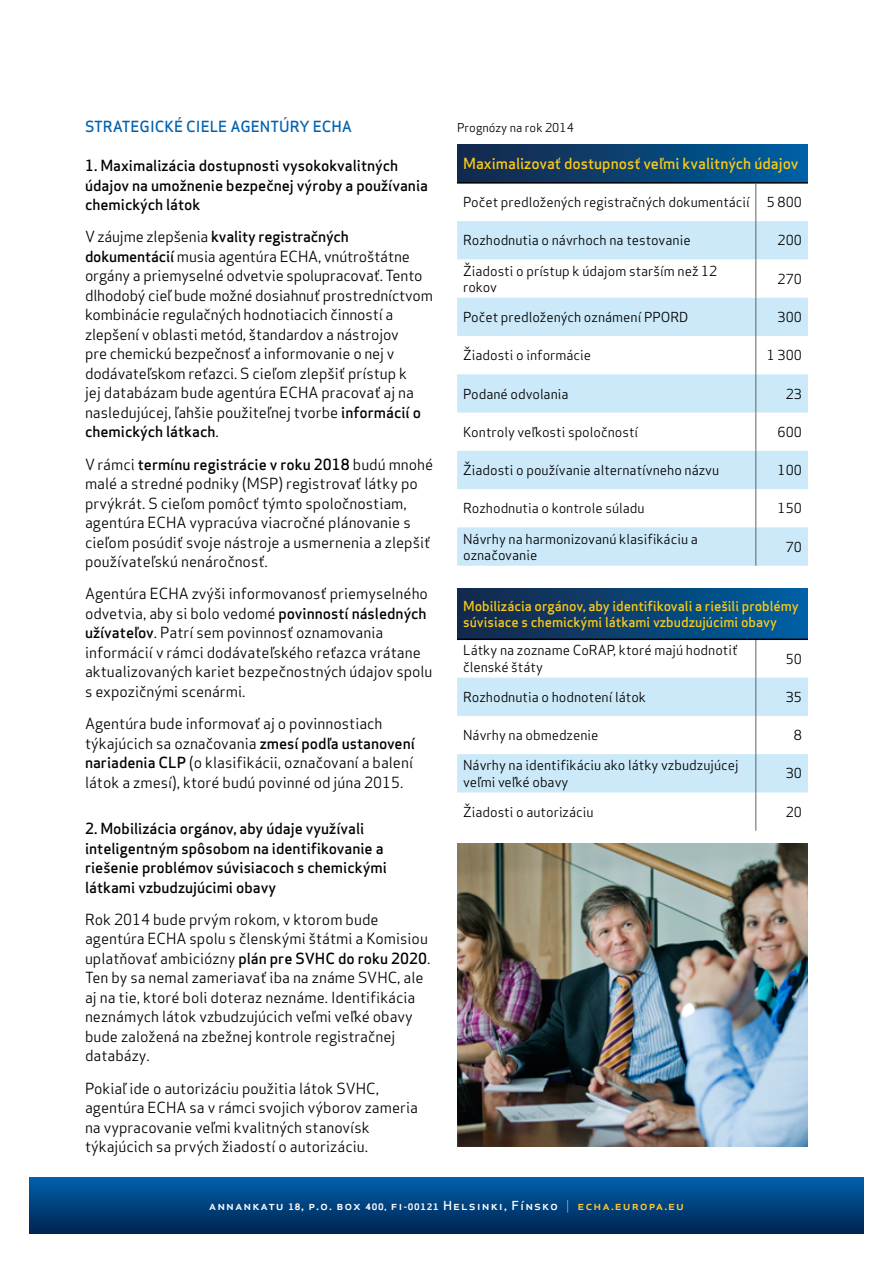
<style>
.page{position:relative;width:893px;height:1263px;background:#fff}
.page>*{position:absolute;margin:0;border:0;box-sizing:border-box;transform-origin:0 0}
.t1{font:15px/19.5px "Apex Sans";color:#000}
.t2{font:500 15px/19.5px "Apex Sans";color:#000}
.t3{font:500 15px "Apex Sans";color:#fdcb15}
.t4{font:500 15px "Apex Sans";color:#0061af}
.t5{font:13.5px/16.2px "Apex Sans";color:#000}
.t6{font:500 13.5px/16.2px "Apex Sans";color:#fdcb15}
.t7{font:500 12.15px "Apex Sans";letter-spacing:.075em;color:#fff;scale:1.08 1}
.t8{font:12px "Apex Sans";color:#000}
.s1{font-weight:500}
.s2{font-weight:700;font-size:8.7px}
.s3{font-weight:700;font-size:8.25px}
.s4{font-weight:300}
.s5{color:#ffc92f}
</style>
<div class="page">
<svg style="left:30px;top:1178px;width:833px;height:55px;background:#00417e"></svg>
<div style="left:457px;top:145px;width:351px;height:38px;background:linear-gradient(to right,#162647,#005fa1)"></div>
<svg style="left:457px;top:221px;width:351px;height:345px;fill:#cbe9f8"></svg>
<hr style="left:457px;top:182px;width:299px;height:2px;background:#000">
<hr style="left:756px;top:182px;width:52px;height:2px;background:#000">
<hr style="left:756px;top:184px;width:1px;height:37px;background:#616264">
<hr style="left:756px;top:221px;width:1px;height:38px;background:#616264">
<hr style="left:756px;top:259px;width:1px;height:39px;background:#616264">
<hr style="left:756px;top:298px;width:1px;height:38px;background:#616264">
<hr style="left:756px;top:336px;width:1px;height:38px;background:#616264">
<hr style="left:756px;top:374px;width:1px;height:38px;background:#616264">
<hr style="left:756px;top:412px;width:1px;height:39px;background:#616264">
<hr style="left:756px;top:451px;width:1px;height:38px;background:#616264">
<hr style="left:756px;top:489px;width:1px;height:38px;background:#616264">
<hr style="left:756px;top:527px;width:1px;height:39px;background:#616264">
<div style="left:457px;top:588px;width:351px;height:51px;background:linear-gradient(to right,#162647,#005fa1)"></div>
<svg style="left:457px;top:678px;width:351px;height:114px"></svg>
<hr style="left:457px;top:638px;width:299px;height:2px;background:#000">
<hr style="left:756px;top:638px;width:52px;height:2px;background:#000">
<hr style="left:756px;top:640px;width:1px;height:38px;background:#616264">
<hr style="left:756px;top:678px;width:1px;height:38px;background:#616264">
<hr style="left:756px;top:716px;width:1px;height:38px;background:#616264">
<hr style="left:756px;top:754px;width:1px;height:38px;background:#616264">
<hr style="left:756px;top:792px;width:1px;height:39px;background:#616264">
<img style="left:457px;top:843px;width:351px;height:303px">
<p class="t4" style="left:85px;top:113px;width:269px">STRATEGICKÉ CIELE AGENTÚRY ECHA</p>
<p class="t2" style="left:85px;top:154px;width:344px">1. Maximalizácia dostupnosti vysokokvalitných údajov na umožnenie bezpečnej výroby a používania chemických látok</p>
<p class="t1" style="left:85px;top:226px;width:349px">V záujme zlepšenia <span class="s1">kvality registračných dokumentácií</span> musia agentúra ECHA, vnútroštátne orgány a priemyselné odvetvie spolupracovať. Tento dlhodobý cieľ bude možné dosiahnuť prostredníctvom kombinácie regulačných hodnotiacich činností a zlepšení v oblasti metód, štandardov a nástrojov<br>pre chemickú bezpečnosť a informovanie o nej v dodávateľskom reťazci. S cieľom zlepšiť prístup k<br>jej databázam bude agentúra ECHA pracovať aj na nasledujúcej, ľahšie použiteľnej tvorbe <span class="s1">informácií o chemických látkach</span>.</p>
<p class="t1" style="left:85px;top:453px;width:350px">V rámci <span class="s1">termínu registrácie v roku 2018</span> budú mnohé malé a stredné podniky (MSP) registrovať látky po prvýkrát. S cieľom pomôcť týmto spoločnostiam, agentúra ECHA vypracúva viacročné plánovanie s cieľom posúdiť svoje nástroje a usmernenia a zlepšiť používateľskú nenáročnosť.</p>
<p class="t1" style="left:85px;top:583px;width:349px">Agentúra ECHA zvýši informovanosť priemyselného odvetvia, aby si bolo vedomé <span class="s1">povinností následných užívateľov</span>. Patrí sem povinnosť oznamovania informácií v rámci dodávateľského reťazca vrátane aktualizovaných kariet bezpečnostných údajov spolu s expozičnými scenármi.</p>
<p class="t1" style="left:85px;top:712px;width:332px">Agentúra bude informovať aj o povinnostiach týkajúcich sa označovania <span class="s1">zmesí podľa ustanovení nariadenia CLP</span> (o klasifikácii, označovaní a balení látok a zmesí), ktoré budú povinné od júna 2015.</p>
<p class="t2" style="left:85px;top:817px;width:303px">2. Mobilizácia orgánov, aby údaje využívali inteligentným spôsobom na identifikovanie a riešenie problémov súvisiacoch s chemickými látkami vzbudzujúcimi obavy</p>
<p class="t1" style="left:85px;top:908px;width:347px">Rok 2014 bude prvým rokom, v ktorom bude agentúra ECHA spolu s členskými štátmi a Komisiou uplatňovať ambiciózny <span class="s1">plán pre SVHC do roku 2020</span>.<br>Ten by sa nemal zameriavať iba na známe SVHC, ale aj na tie, ktoré boli doteraz neznáme. Identifikácia neznámych látok vzbudzujúcich veľmi veľké obavy bude založená na zbežnej kontrole registračnej databázy.</p>
<p class="t1" style="left:85px;top:1077px;width:334px">Pokiaľ ide o autorizáciu použitia látok SVHC, agentúra ECHA sa v rámci svojich výborov zameria na vypracovanie veľmi kvalitných stanovísk týkajúcich sa prvých žiadostí o autorizáciu.</p>
<p class="t8" style="left:457px;top:118px;width:118px">Prognózy na rok 2014</p>
<p class="t3" style="left:463px;top:151px;width:337px">Maximalizovať dostupnosť veľmi kvalitných údajov</p>
<p class="t5" style="left:463px;top:193px;width:288px">Počet predložených registračných dokumentácií</p>
<p class="t5" style="left:767px;top:193px;width:37px">5 800</p>
<p class="t5" style="left:463px;top:231px;width:229px">Rozhodnutia o návrhoch na testovanie</p>
<p class="t5" style="left:778px;top:231px;width:26px">200</p>
<p class="t5" style="left:463px;top:261px;width:256px">Žiadosti o prístup k údajom starším než 12 rokov</p>
<p class="t5" style="left:778px;top:269px;width:26px">270</p>
<p class="t5" style="left:463px;top:308px;width:227px">Počet predložených oznámení PPORD</p>
<p class="t5" style="left:778px;top:308px;width:26px">300</p>
<p class="t5" style="left:463px;top:346px;width:130px">Žiadosti o informácie</p>
<p class="t5" style="left:767px;top:346px;width:37px">1 300</p>
<p class="t5" style="left:463px;top:384px;width:107px">Podané odvolania</p>
<p class="t5" style="left:786px;top:384px;width:18px">23</p>
<p class="t5" style="left:463px;top:422px;width:177px">Kontroly veľkosti spoločností</p>
<p class="t5" style="left:778px;top:422px;width:26px">600</p>
<p class="t5" style="left:463px;top:461px;width:258px">Žiadosti o používanie alternatívneho názvu</p>
<p class="t5" style="left:778px;top:461px;width:26px">100</p>
<p class="t5" style="left:463px;top:499px;width:183px">Rozhodnutia o kontrole súladu</p>
<p class="t5" style="left:778px;top:499px;width:26px">150</p>
<p class="t5" style="left:463px;top:529px;width:236px">Návrhy na harmonizovanú klasifikáciu a označovanie</p>
<p class="t5" style="left:786px;top:537px;width:18px">70</p>
<p class="t6" style="left:463px;top:596px;width:337px">Mobilizácia orgánov, aby identifikovali a riešili problémy súvisiace s chemickými látkami vzbudzujúcimi obavy</p>
<p class="t5" style="left:463px;top:641px;width:276px">Látky na zozname CoRAP, ktoré majú hodnotiť členské štáty</p>
<p class="t5" style="left:786px;top:649px;width:18px">50</p>
<p class="t5" style="left:463px;top:687px;width:184px">Rozhodnutia o hodnotení látok</p>
<p class="t5" style="left:786px;top:687px;width:18px">35</p>
<p class="t5" style="left:463px;top:726px;width:137px">Návrhy na obmedzenie</p>
<p class="t5" style="left:794px;top:726px;width:10px">8</p>
<p class="t5" style="left:463px;top:756px;width:277px">Návrhy na identifikáciu ako látky vzbudzujúcej veľmi veľké obavy</p>
<p class="t5" style="left:786px;top:764px;width:18px">30</p>
<p class="t5" style="left:463px;top:802px;width:132px">Žiadosti o autorizáciu</p>
<p class="t5" style="left:786px;top:802px;width:18px">20</p>
<p class="t7" style="left:209px;top:1195px;width:442px">annankatu <span class="s2">18</span>, p.o. box <span class="s2">400,</span> fi<span class="s3">-</span><span class="s2">00121</span> Helsinki, Fínsko <span class="s4">|</span> <span class="s5">echa.europa.eu</span></p>
</div>
